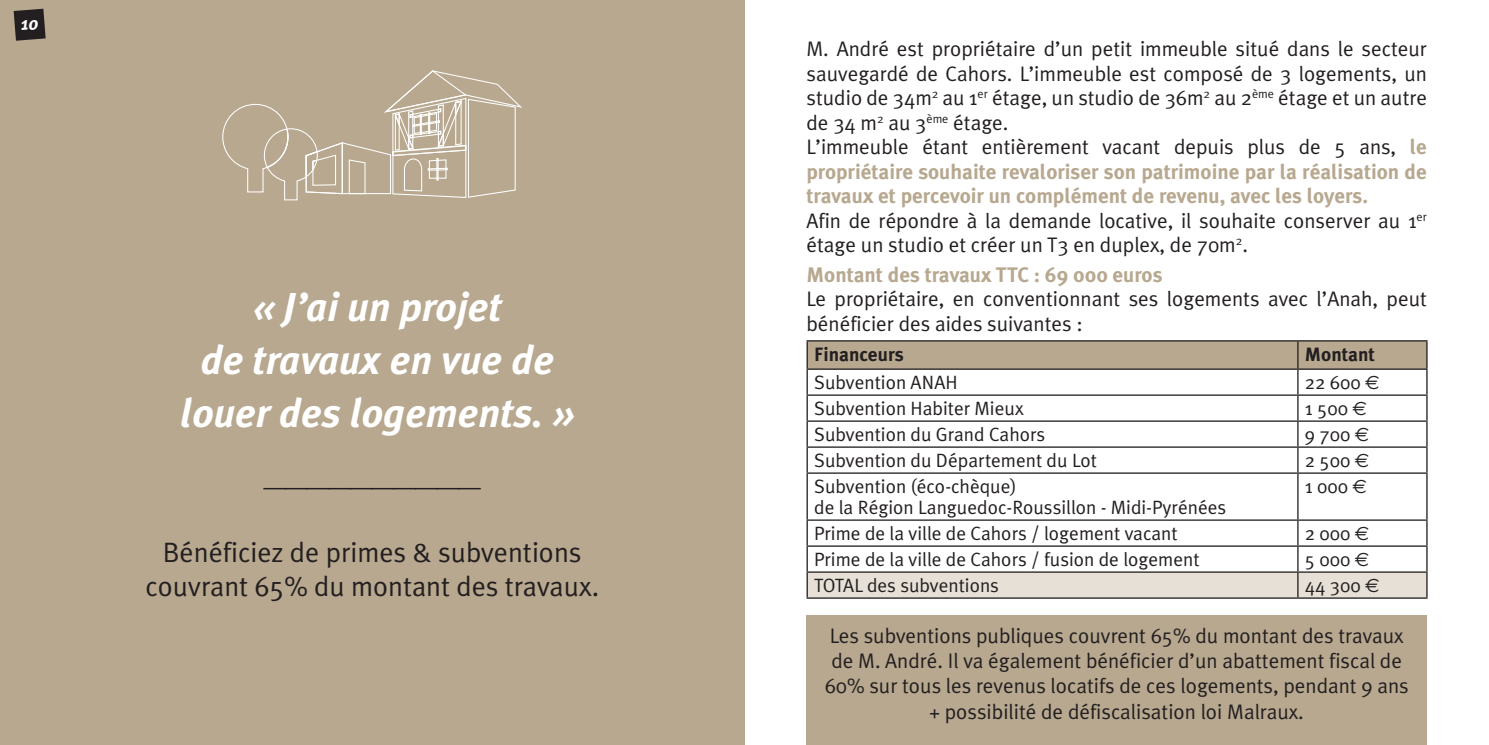
<style>
.page{position:relative;width:1489px;height:745px;background:#fff}
.page>*{position:absolute;margin:0;border:0;box-sizing:border-box;transform-origin:0 0}
.t1{font:italic 700 40.25px/53.2px "Meta Plus";color:#fff;text-align:center}
.t2{font:28px/33.6px "Meta Plus";color:#231f20;text-align:center}
.t3{font:28px "Minion Pro";color:#231f20}
.t4{font:21px/24.5px "Meta Plus";color:#231f20}
.t5{font:700 21px "Meta Plus";color:#b7a88f}
.t6{font:19.25px/21px "Meta Plus";color:#231f20}
.t7{font:700 19.25px "Meta Plus";color:#231f20}
.s1{font-weight:700;color:#b7a88f}
.s2{font-family:"Euro Sans"}
</style>
<div class="page">
<div style="left:0;top:0;width:744px;height:744px;background:#b7a88f"></div>
<div style="left:806px;top:615px;width:620px;height:129px;background:#b7a88f"></div>
<svg style="left:806px;top:340px;width:621px;height:132px"></svg>
<hr style="left:806px;top:472px;width:491px;height:1px;background:#231f20">
<hr style="left:806px;top:473px;width:1px;height:46px;background:#231f20">
<hr style="left:1297px;top:472px;width:130px;height:1px;background:#231f20">
<hr style="left:1297px;top:473px;width:1px;height:46px;background:#231f20">
<hr style="left:1426px;top:473px;width:1px;height:46px;background:#231f20">
<hr style="left:806px;top:519px;width:491px;height:1px;background:#231f20">
<hr style="left:1297px;top:519px;width:130px;height:1px;background:#231f20">
<svg style="left:806px;top:520px;width:621px;height:77px"></svg>
<hr style="left:806px;top:597px;width:491px;height:1px;background:#231f20">
<hr style="left:1297px;top:597px;width:130px;height:1px;background:#231f20">
<svg style="left:222px;top:70px;width:300px;height:131px"></svg>
<svg style="left:14px;top:9px;width:32px;height:32px"></svg>
<h1 class="t1" style="left:180px;top:279px;width:395px">« J’ai un projet<br>de travaux en vue de louer des logements. »</h1>
<h2 class="t3" style="left:262px;top:466px;width:222px">——————————</h2>
<h2 class="t2" style="left:145px;top:534px;width:455px">Bénéficiez de primes &amp; subventions couvrant 65% du montant des travaux.</h2>
<p class="t4" style="left:806px;top:36px;width:622px">M. André est propriétaire d’un petit immeuble situé dans le secteur sauvegardé de Cahors. L’immeuble est composé de 3 logements, un studio de 34m<sup>2</sup> au 1<sup>er</sup> étage, un studio de 36m<sup>2</sup> au 2<sup>ème</sup> étage et un autre de 34 m<sup>2</sup> au 3<sup>ème</sup> étage.<br>L’immeuble étant entièrement vacant depuis plus de 5 ans, <span class="s1">le propriétaire souhaite revaloriser son patrimoine par la réalisation de travaux et percevoir un complément de revenu, avec les loyers.<br></span>Afin de répondre à la demande locative, il souhaite conserver au 1<sup>er </sup>étage un studio et créer un T3 en duplex, de 70m<sup>2</sup>.</p>
<p class="t5" style="left:806px;top:262px;width:357px">Montant des travaux TTC : 69 000 euros</p>
<p class="t4" style="left:806px;top:286px;width:622px">Le propriétaire, en conventionnant ses logements avec l’Anah, peut bénéficier des aides suivantes :</p>
<p class="t7" style="left:814px;top:343px;width:91px">Financeurs</p>
<p class="t7" style="left:1304px;top:343px;width:72px">Montant</p>
<p class="t6" style="left:814px;top:371px;width:145px">Subvention ANAH</p>
<p class="t6" style="left:1304px;top:371px;width:76px">22 600 <span class="s2">€</span></p>
<p class="t6" style="left:814px;top:397px;width:211px">Subvention Habiter Mieux</p>
<p class="t6" style="left:1304px;top:397px;width:63px">1 500 <span class="s2">€</span></p>
<p class="t6" style="left:814px;top:423px;width:232px">Subvention du Grand Cahors</p>
<p class="t6" style="left:1304px;top:423px;width:66px">9 700 <span class="s2">€</span></p>
<p class="t6" style="left:814px;top:449px;width:284px">Subvention du Département du Lot</p>
<p class="t6" style="left:1304px;top:449px;width:66px">2 500 <span class="s2">€</span></p>
<p class="t6" style="left:814px;top:475px;width:413px">Subvention (éco-chèque)<br>de la Région Languedoc-Roussillon - Midi-Pyrénées</p>
<p class="t6" style="left:1304px;top:475px;width:63px">1 000 <span class="s2">€</span></p>
<p class="t6" style="left:814px;top:522px;width:365px">Prime de la ville de Cahors / logement vacant</p>
<p class="t6" style="left:1304px;top:522px;width:66px">2 000 <span class="s2">€</span></p>
<p class="t6" style="left:814px;top:548px;width:387px">Prime de la ville de Cahors / fusion de logement</p>
<p class="t6" style="left:1304px;top:548px;width:66px">5 000 <span class="s2">€</span></p>
<p class="t6" style="left:814px;top:574px;width:186px">TOTAL des subventions</p>
<p class="t6" style="left:1304px;top:574px;width:76px">44 300 <span class="s2">€</span></p>
<p class="t4" style="left:824px;top:622px;width:585px;line-height:25.2px;text-align:center">Les subventions publiques couvrent 65% du montant des travaux de M. André. Il va également bénéficier d’un abattement fiscal de 60% sur tous les revenus locatifs de ces logements, pendant 9 ans + possibilité de défiscalisation loi Malraux.</p>
</div>
